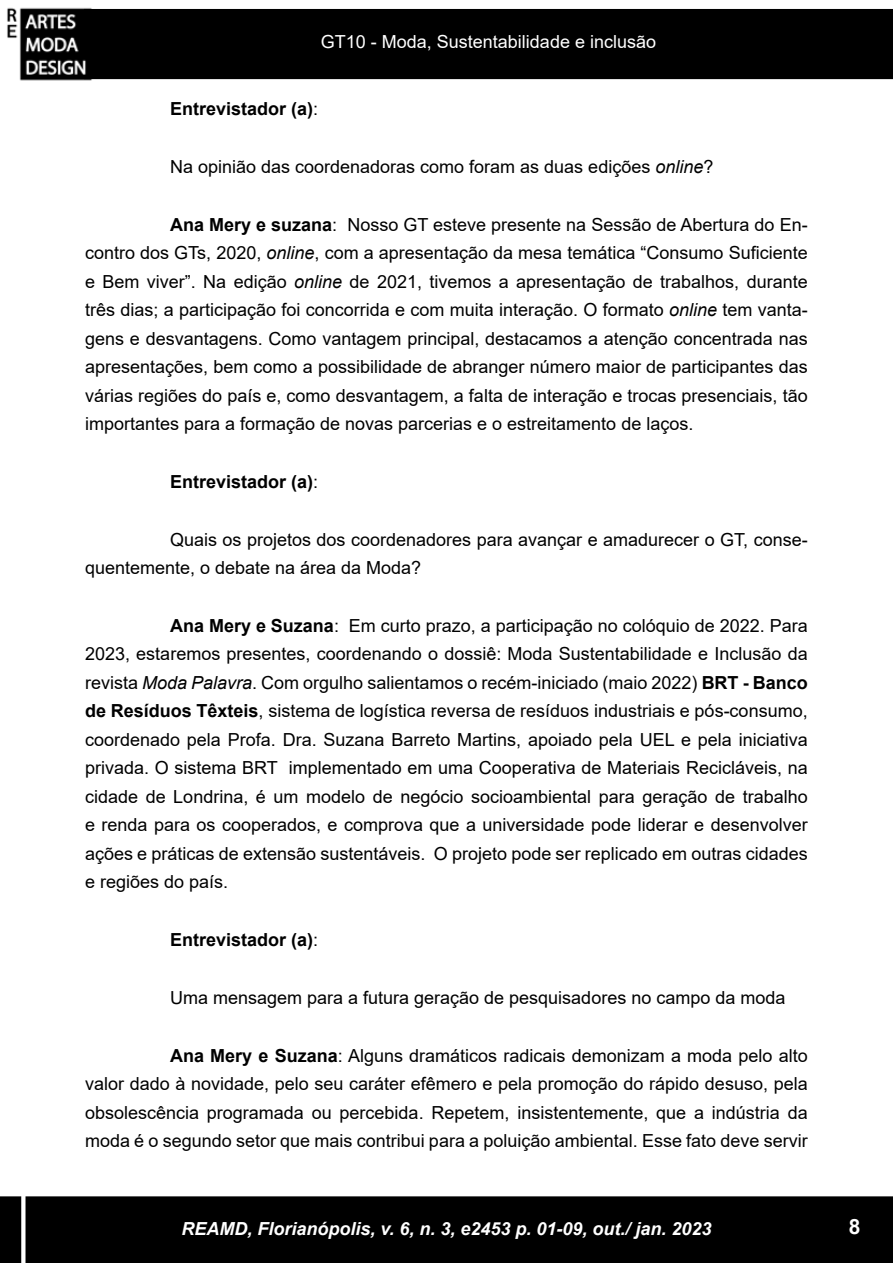
<style>
.page{position:relative;width:893px;height:1263px;background:#fff}
.page>*{position:absolute;margin:0;border:0;box-sizing:border-box;transform-origin:0 0}
.t1{font:700 21px "Arial";color:#fff}
.t2{font:18px/28.5px "Arial";color:#000;text-align:justify}
.t3{font:italic 700 18px "Arial";color:#fff}
.t4{font:700 18px "Arial";color:#000}
.t5{font:18px "Arial";color:#fff}
.s1{font-weight:400}
.s2{font-style:italic}
.s3{font-weight:700}
</style>
<div class="page">
<div style="left:85px;top:10px;width:807px;height:68px;background:#000"></div>
<div style="left:84px;top:9px;width:809px;height:70px;border:2px solid #000"></div>
<img style="left:7px;top:7px;width:93px;height:74px">
<div style="left:1px;top:1197px;width:891px;height:65px;background:#000"></div>
<div style="left:0;top:1196px;width:893px;height:67px;border:2px solid #000"></div>
<div style="left:21px;top:383px;width:5px;height:880px;background:#fff"></div>
<p class="t5" style="left:321px;top:29px;width:337px">GT10 - Moda, Sustentabilidade e inclusão</p>
<p class="t4" style="left:170px;top:96px;width:150px">Entrevistador (a)<span class="s1">:</span></p>
<p class="t2" style="left:170px;top:152px;width:545px">Na opinião das coordenadoras como foram as duas edições <span class="s2">online</span>?</p>
<p class="t2" style="left:85px;top:210px;width:724px;text-indent:85px"><span class="s3">Ana Mery e suzana</span>: Nosso GT esteve presente na Sessão de Abertura do En&shy;contro dos GTs, 2020, <span class="s2">online</span>, com a apresentação da mesa temática “Consumo Suficiente e Bem viver”. Na edição <span class="s2">online</span> de 2021, tivemos a apresentação de trabalhos, durante três dias; a participação foi concorrida e com muita interação. O formato <span class="s2">online</span> tem vanta&shy;gens e desvantagens. Como vantagem principal, destacamos a atenção concentrada nas apresentações, bem como a possibilidade de abranger número maior de participantes das várias regiões do país e, como desvantagem, a falta de interação e trocas presenciais, tão importantes para a formação de novas parcerias e o estreitamento de laços.</p>
<p class="t4" style="left:170px;top:469px;width:150px">Entrevistador (a)<span class="s1">:</span></p>
<p class="t2" style="left:85px;top:525px;width:724px;text-indent:85px">Quais os projetos dos coordenadores para avançar e amadurecer o GT, conse&shy;quentemente, o debate na área da Moda?</p>
<p class="t2" style="left:85px;top:611px;width:724px;text-indent:85px"><span class="s3">Ana Mery e Suzana</span>: Em curto prazo, a participação no colóquio de 2022. Para 2023, estaremos presentes, coordenando o dossiê: Moda Sustentabilidade e Inclusão da revista <span class="s2">Moda Palavra</span>. Com orgulho salientamos o recém-iniciado (maio 2022) <span class="s3">BRT - Banco de Resíduos Têxteis</span>, sistema de logística reversa de resíduos industriais e pós-consumo, coordenado pela Profa. Dra. Suzana Barreto Martins, apoiado pela UEL e pela iniciativa privada. O sistema BRT implementado em uma Cooperativa de Materiais Recicláveis, na cidade de Londrina, é um modelo de negócio socioambiental para geração de trabalho e renda para os cooperados, e comprova que a universidade pode liderar e desenvolver ações e práticas de extensão sustentáveis. O projeto pode ser replicado em outras cidades e regiões do país.</p>
<p class="t4" style="left:170px;top:927px;width:150px">Entrevistador (a)<span class="s1">:</span></p>
<p class="t2" style="left:170px;top:983px;width:617px">Uma mensagem para a futura geração de pesquisadores no campo da moda</p>
<p class="t2" style="left:85px;top:1041px;width:724px;text-indent:85px"><span class="s3">Ana Mery e Suzana</span>: Alguns dramáticos radicais demonizam a moda pelo alto valor dado à novidade, pelo seu caráter efêmero e pela promoção do rápido desuso, pela obsolescência programada ou percebida. Repetem, insistentemente, que a indústria da moda é o segundo setor que mais contribui para a poluição ambiental. Esse fato deve servir</p>
<p class="t3" style="left:181px;top:1217px;width:532px">REAMD, Florianópolis, v. 6, n. 3, e2453 p. 01-09, out./ jan. 2023</p>
<p class="t1" style="left:849px;top:1211px;width:13px">8</p>
</div>
